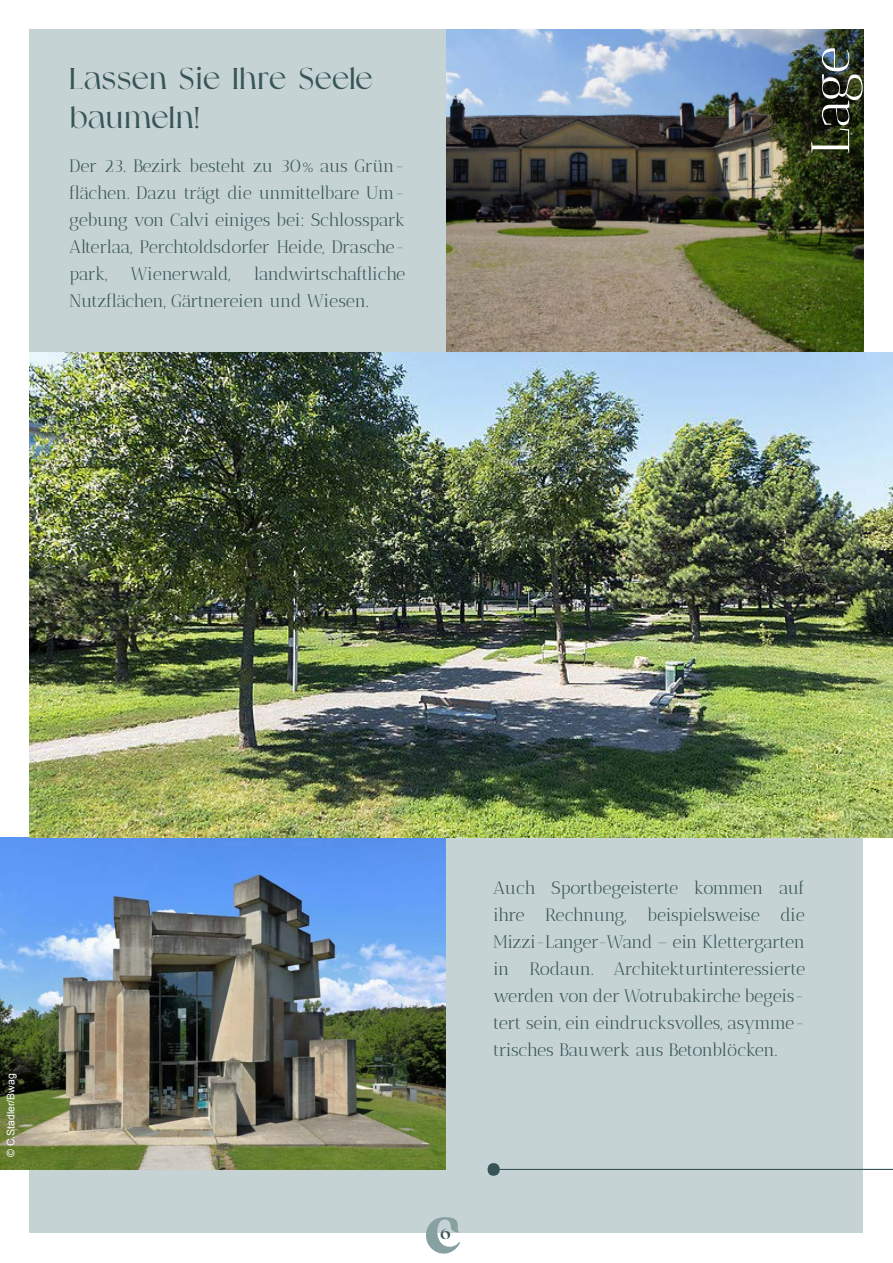
<style>
.page{position:relative;width:893px;height:1263px;background:#fff}
.page>*{position:absolute;margin:0;border:0;box-sizing:border-box;transform-origin:0 0}
.t1{font:54px "Antic Didone";color:#fff}
.t2{font:30px/39px "Rische";color:#375557}
.t3{font:18px/27px "Antic Didone";letter-spacing:-.03em;color:#375557;text-align:justify}
.t4{font:600 15px "Rische";color:#375557}
.t5{font:10.5px "Arial";color:#fff}
</style>
<div class="page">
<div style="left:30px;top:30px;width:833px;height:1203px;background:#c6d3d4"></div>
<img style="left:0;top:838px;width:445px;height:331px">
<img style="left:446px;top:30px;width:417px;height:322px">
<img style="left:30px;top:353px;width:863px;height:485px">
<svg style="left:426px;top:1217px;width:34px;height:36px"></svg>
<hr style="left:495px;top:1169px;width:398px;height:1px;background:#375557">
<svg style="left:488px;top:1163px;width:12px;height:13px"></svg>
<h2 class="t2" style="left:69px;top:61px;width:305px">Lassen Sie Ihre Seele baumeln!</h2>
<p class="t3" style="left:69px;top:153px;width:338px">Der 23. Bezirk besteht zu 30% aus Grün&shy;flächen. Dazu trägt die unmittelbare Um&shy;gebung von Calvi einiges bei: Schlosspark Alterlaa, Perchtoldsdorfer Heide, Drasche&shy;park,</p>
<p class="t3" style="left:69px;top:261px;width:338px;text-indent:184px">landwirtschaftliche<br>Nutzflächen, Gärtnereien und Wiesen.</p>
<p class="t3" style="left:131px;top:261px;width:102px">Wienerwald,</p>
<h1 class="t1" style="left:798px;top:155px;width:111px;rotate:-90deg">Lage</h1>
<p class="t5" style="left:4px;top:1157px;width:85px;rotate:-90deg">© C.Stadler/Bwag</p>
<p class="t3" style="left:493px;top:874px;width:313px">Auch Sportbegeisterte kommen auf ihre Rechnung, beispielsweise die Mizzi-Langer-Wand – ein Klettergarten in Rodaun. Architekturtinteressierte werden von der Wotrubakirche begeis&shy;tert sein, ein eindrucksvolles, asymme&shy;trisches Bauwerk aus Betonblöcken.</p>
<p class="t4" style="left:440px;top:1225px;width:11px">6</p>
</div>
